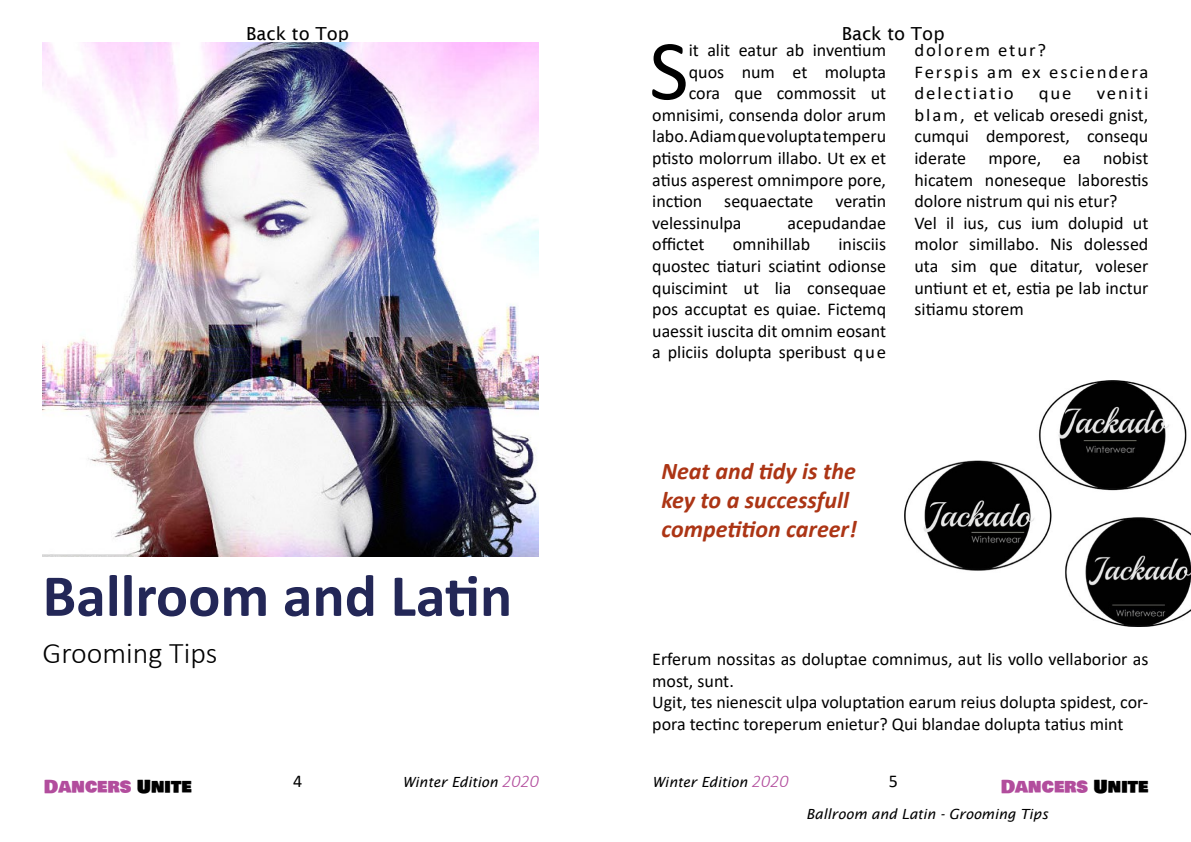
<style>
.page{position:relative;width:1191px;height:842px;background:#fff}
.page>*{position:absolute;margin:0;border:0;box-sizing:border-box;transform-origin:0 0}
.t1{font:86.1px "Calibri";color:#000}
.t2{font:700 60px "Calibri";color:#232757}
.t3{font:300 30px "Calibri";color:#000}
.t4{font:italic 700 24px/28.8px "Calibri";color:#ac3515}
.t5{font:18px/21.6px "Calibri";color:#000;text-align:justify}
.t6{font:18px/21.6px "Calibri";color:#000;scale:1.04 1}
.t7{font:18px/21.6px "Calibri";letter-spacing:.1em;color:#000;scale:1.04 1}
.t8{font:18px "Bowlby One SC";color:#b24d9d}
.t9{font:18px "Lucida Sans";color:#000}
.t10{font:italic 14px "Lucida Sans";color:#000}
.s1{color:#000}
.s2{font-family:"Calibri";font-weight:300;font-size:18px;color:#b24d9d}
</style>
<div class="page">
<img style="left:43px;top:43px;width:496px;height:514px">
<img style="left:904px;top:380px;width:287px;height:246px">
<p class="t9" style="left:246px;top:24px;width:104px">Back to Top</p>
<p class="t9" style="left:841px;top:24px;width:104px">Back to Top</p>
<h1 class="t1" style="left:649px;top:11px;width:41px">S</h1>
<p class="t5" style="left:689px;top:39px;width:199px">it alit eatur ab inventium</p>
<p class="t7" style="left:914px;top:39px;width:226px">dolorem etur?<br>Ferspis am ex esciendera delectiatio</p>
<p class="t5" style="left:689px;top:60px;width:199px">quos num et molupta</p>
<p class="t5" style="left:689px;top:82px;width:199px">cora que commossit ut</p>
<p class="t5" style="left:652px;top:104px;width:235px">omnisimi, consenda dolor arum</p>
<p class="t5" style="left:652px;top:125px;width:235px">labo. Adiam que volupta temperu</p>
<p class="t5" style="left:652px;top:147px;width:235px">ptisto molorrum illabo. Ut ex et</p>
<p class="t5" style="left:652px;top:168px;width:235px">atius asperest omnimpore pore,</p>
<p class="t5" style="left:652px;top:190px;width:235px">inction sequaectate veratin</p>
<p class="t5" style="left:652px;top:212px;width:91px">velessinulpa</p>
<p class="t5" style="left:787px;top:212px;width:100px">acepudandae</p>
<p class="t5" style="left:652px;top:233px;width:54px">offictet</p>
<p class="t5" style="left:733px;top:233px;width:79px">omnihillab</p>
<p class="t6" style="left:914px;top:82px;width:226px;text-indent:182px">veniti blam, et velicab oresedi gnist, cumqui demporest, consequ iderate mpore, ea nobist hicatem noneseque laborestis dolore nistrum qui nis etur?<br>Vel il ius, cus ium dolupid ut molor simillabo. Nis dolessed uta sim que ditatur, voleser untiunt et et, estia pe lab inctur sitiamu storem</p>
<p class="t6" style="left:1038px;top:82px;width:33px">que</p>
<p class="t5" style="left:652px;top:233px;width:235px;text-indent:186px">inisciis quostec tiaturi sciatint odionse quiscimint ut lia consequae pos accuptat es quiae. Fictemq uaessit iuscita dit omnim eosant a pliciis dolupta speribust que</p>
<h2 class="t2" style="left:43px;top:553px;width:471px">Ballroom and Latin</h2>
<h3 class="t3" style="left:43px;top:635px;width:176px">Grooming Tips</h3>
<h3 class="t4" style="left:661px;top:456px;width:197px">Neat and tidy is the key to a successfull competition career!</h3>
<p class="t5" style="left:652px;top:648px;width:498px;text-align:left">Erferum nossitas as doluptae comnimus, aut lis vollo vellaborior as most, sunt.<br>Ugit, tes nienescit ulpa voluptation earum reius dolupta spidest, cor&shy;pora tectinc toreperum enietur? Qui blandae dolupta tatius mint</p>
<p class="t8" style="left:44px;top:773px;width:149px">Dancers <span class="s1">Unite</span></p>
<p class="t10" style="left:402px;top:774px;width:138px">Winter Edition <span class="s2">2020</span></p>
<p class="t8" style="left:1000px;top:773px;width:149px">Dancers <span class="s1">Unite</span></p>
<p class="t5" style="left:293px;top:769px;width:11px">4</p>
<p class="t10" style="left:652px;top:774px;width:138px">Winter Edition <span class="s2">2020</span></p>
<p class="t5" style="left:888px;top:769px;width:11px">5</p>
<p class="t10" style="left:806px;top:806px;width:243px">Ballroom and Latin - Grooming Tips</p>
</div>
